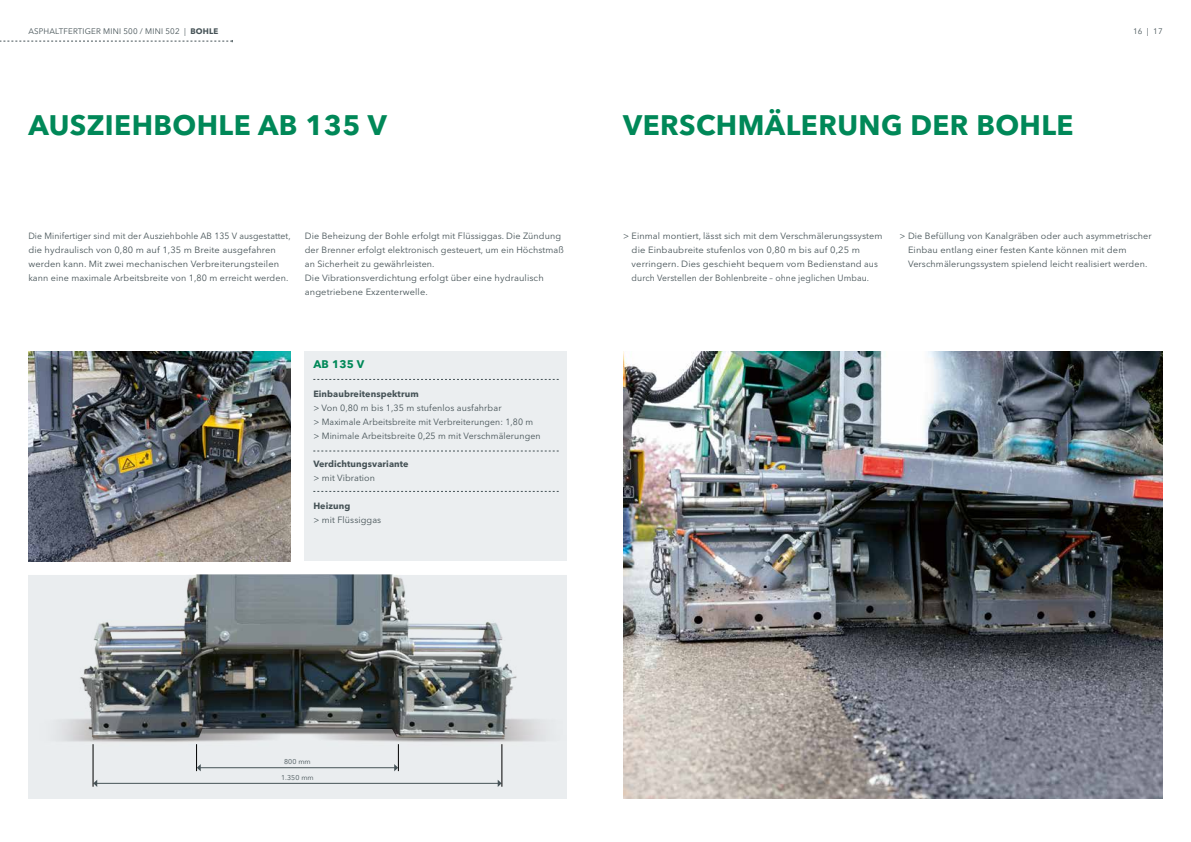
<style>
.page{position:relative;width:1191px;height:842px;background:#fff}
.page>*{position:absolute;margin:0;border:0;box-sizing:border-box;transform-origin:0 0}
.t1{font:700 28px "Avenir Next LT Pro";letter-spacing:.015em;color:#008858}
.t2{font:700 11px "Avenir Next LT Pro";color:#008858}
.t3{font:9px/14px "Avenir Next LT Pro";letter-spacing:.01em;color:#455256}
.t4{font:9px/14px "Avenir Next LT Pro";letter-spacing:.01em;color:#455256;scale:.96 1}
.t5{font:700 9px "Avenir Next LT Pro";letter-spacing:.01em;color:#455256}
.t6{font:8px "Avenir Next LT Pro";letter-spacing:.02em;color:#455256}
.t7{font:7px "Avenir Next LT Pro";letter-spacing:.01em;color:#455256}
.s1{font-weight:700}
</style>
<div class="page">
<div style="left:305px;top:351px;width:262px;height:210px;background:#ebeef0"></div>
<svg style="left:313px;top:379px;width:246px;height:1px"></svg>
<svg style="left:313px;top:451px;width:246px;height:1px"></svg>
<svg style="left:313px;top:491px;width:246px;height:1px"></svg>
<img style="left:28px;top:351px;width:263px;height:210px">
<img style="left:81px;top:575px;width:428px;height:164px">
<img style="left:624px;top:351px;width:538px;height:448px">
<svg style="left:0;top:40px;width:233px;height:2px"></svg>
<hr style="left:97px;top:783px;width:401px;height:1px;background:#455256">
<svg style="left:498px;top:780px;width:3px;height:7px"></svg>
<svg style="left:94px;top:780px;width:3px;height:7px"></svg>
<hr style="left:93px;top:744px;width:1px;height:43px;background:#000">
<hr style="left:501px;top:744px;width:1px;height:43px;background:#000">
<hr style="left:200px;top:767px;width:195px;height:1px;background:#455256">
<svg style="left:196px;top:744px;width:5px;height:27px"></svg>
<svg style="left:394px;top:744px;width:5px;height:27px"></svg>
<p class="t6" style="left:28px;top:27px;width:191px">ASPHALTFERTIGER MINI 500 / MINI 502 | <span class="s1">BOHLE</span></p>
<h1 class="t1" style="left:28px;top:108px;width:360px">AUSZIEHBOHLE AB 135 V</h1>
<h1 class="t1" style="left:623px;top:108px;width:452px">VERSCHMÄLERUNG DER BOHLE</h1>
<p class="t6" style="left:1133px;top:27px;width:31px">16 | 17</p>
<p class="t4" style="left:28px;top:229px;width:275px">Die Minifertiger sind mit der Ausziehbohle AB 135 V ausgestattet, die hydraulisch von 0,80 m auf 1,35 m Breite ausgefahren werden kann. Mit zwei mechanischen Verbreiterungsteilen kann eine maximale Arbeitsbreite von 1,80 m erreicht werden.</p>
<p class="t3" style="left:631px;top:229px;width:252px;text-indent:-9px">&gt; Einmal montiert, lässt sich mit dem Verschmälerungssystem die Einbaubreite stufenlos von 0,80 m bis auf 0,25 m verringern. Dies geschieht bequem vom Bedienstand aus durch Verstellen der Bohlenbreite – ohne jeglichen Umbau.</p>
<p class="t3" style="left:305px;top:229px;width:260px">Die Beheizung der Bohle erfolgt mit Flüssiggas. Die Zündung der Brenner erfolgt elektronisch gesteuert, um ein Höchstmaß an Sicherheit zu gewährleisten.<br>Die Vibrationsverdichtung erfolgt über eine hydraulisch angetriebene Exzenterwelle.</p>
<p class="t3" style="left:908px;top:229px;width:245px;text-indent:-8px">&gt; Die Befüllung von Kanalgräben oder auch asymmetrischer<br>Einbau entlang einer festen Kante können mit dem<br>Verschmälerungssystem spielend leicht realisiert werden.</p>
<p class="t2" style="left:313px;top:358px;width:52px">AB 135 V</p>
<p class="t5" style="left:313px;top:388px;width:107px">Einbaubreitenspektrum</p>
<p class="t3" style="left:313px;top:400px;width:229px">&gt; Von 0,80 m bis 1,35 m stufenlos ausfahrbar<br>&gt; Maximale Arbeitsbreite mit Verbreiterungen: 1,80 m &gt; Minimale Arbeitsbreite 0,25 m mit Verschmälerungen</p>
<p class="t5" style="left:313px;top:458px;width:97px">Verdichtungsvariante</p>
<p class="t3" style="left:313px;top:470px;width:63px">&gt; mit Vibration</p>
<p class="t5" style="left:313px;top:500px;width:39px">Heizung</p>
<p class="t3" style="left:313px;top:512px;width:69px">&gt; mit Flüssiggas</p>
<p class="t7" style="left:284px;top:758px;width:28px">800 mm</p>
<p class="t7" style="left:281px;top:773px;width:34px">1.350 mm</p>
</div>
